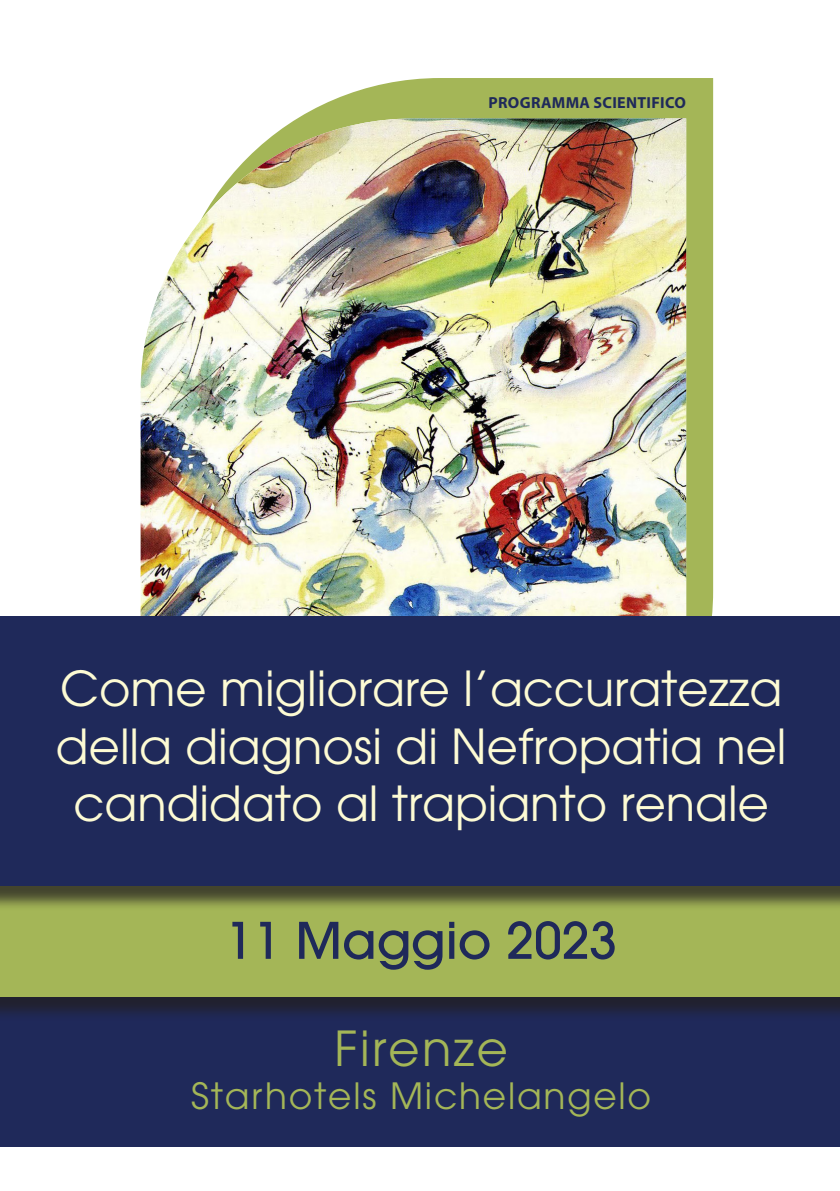
<style>
.page{position:relative;width:840px;height:1191px;background:#fff}
.page>*{position:absolute;margin:0;border:0;box-sizing:border-box;transform-origin:0 0}
.t1{font:500 50px "ITC Avant Garde Pro";color:#1f295a}
.t2{font:48px/57.6px "ITC Avant Garde Pro";color:#fdfbd4;text-align:center}
.t3{font:48px "ITC Avant Garde Pro";letter-spacing:.05em;color:#a4b657}
.t4{font:36px "ITC Avant Garde Pro";letter-spacing:.05em;color:#a4b657}
.t5{font:700 16px "Myriad Pro";letter-spacing:.02em;color:#1f295a}
</style>
<div class="page">
<div style="left:0;top:925px;width:839px;height:222px;background:#1f295a"></div>
<svg style="left:298px;top:78px;width:414px;height:539px;background:#aabb63"></svg>
<img style="left:140px;top:118px;width:545px;height:499px">
<div style="left:0;top:831px;width:839px;height:190px;background:#231f20;opacity:.75"></div>
<div style="left:0;top:828px;width:839px;height:168px;background:#a4b657"></div>
<div style="left:0;top:620px;width:839px;height:291px;background:#231f20;opacity:.75"></div>
<div style="left:0;top:617px;width:839px;height:269px;background:#1f295a"></div>
<p class="t5" style="left:488px;top:93px;width:199px">PROGRAMMA SCIENTIFICO</p>
<p class="t2" style="left:56px;top:659px;width:731px">Come migliorare l’accuratezza della diagnosi di Nefropatia nel candidato al trapianto renale</p>
<p class="t1" style="left:225px;top:908px;width:393px">11 Maggio 2023</p>
<p class="t3" style="left:334px;top:1018px;width:175px">Firenze</p>
<p class="t4" style="left:191px;top:1073px;width:461px">Starhotels Michelangelo</p>
</div>
